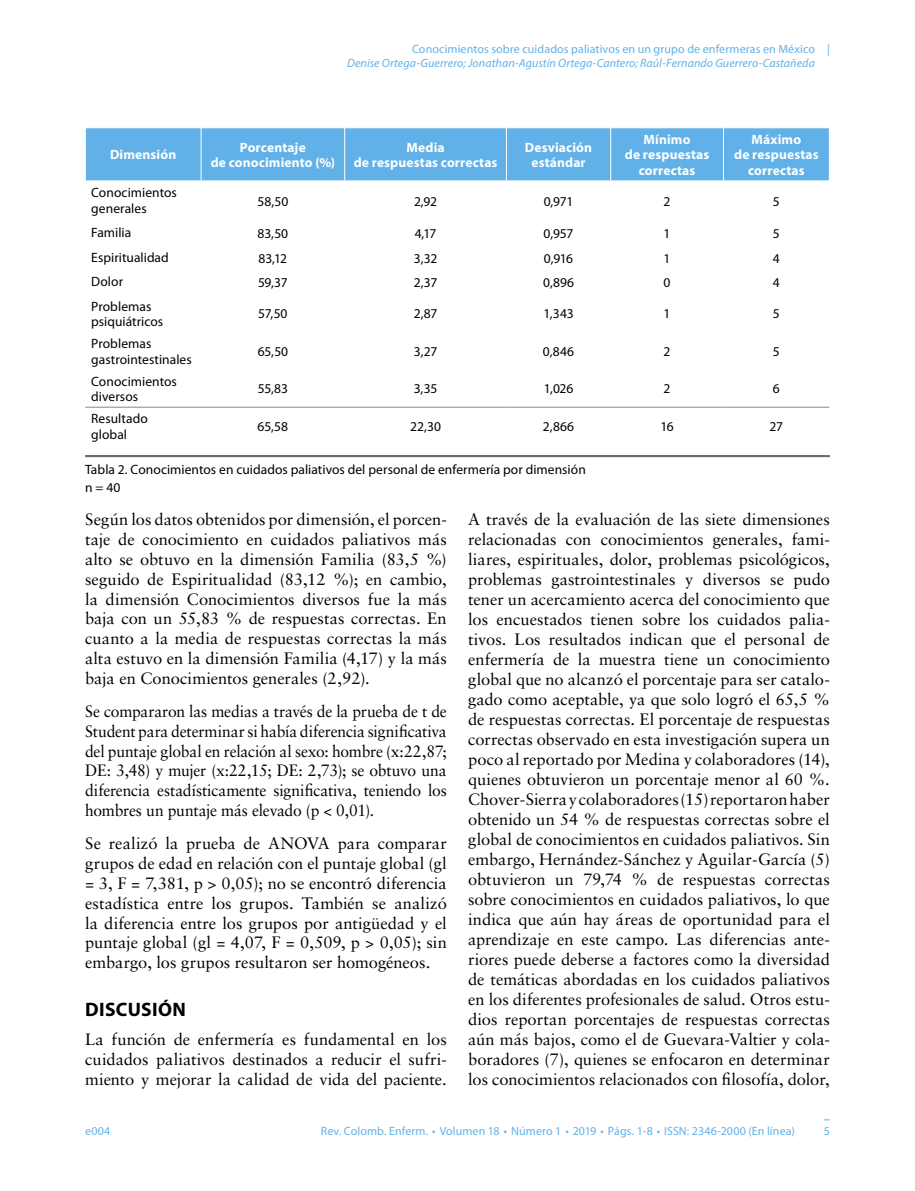
<style>
.page{position:relative;width:915px;height:1191px;background:#fff}
.page>*{position:absolute;margin:0;border:0;box-sizing:border-box;transform-origin:0 0}
.t1{font:700 19.5px "Myriad Pro";letter-spacing:.015em;color:#000}
.t2{font:16.5px/20px "Sabon LT Std";letter-spacing:-.005em;color:#000;text-align:justify}
.t3{font:16.5px/20px "Sabon LT Std";letter-spacing:-.005em;color:#000;text-align:justify;scale:.95 1}
.t4{font:13.5px/15.6px "Myriad Pro";color:#000}
.t5{font:700 13.5px/15.5px "Myriad Pro";letter-spacing:.01em;color:#fff;text-align:center}
.t6{font:12px "Myriad Pro";letter-spacing:.01em;color:#61b1e8}
.t7{font:italic 12px "Myriad Pro";letter-spacing:.005em;color:#61b1e8}
</style>
<div class="page">
<hr style="left:85px;top:455px;width:744px;height:1px;background:#575756">
<hr style="left:85px;top:456px;width:744px;height:1px;background:#575756">
<div style="left:86px;top:128px;width:742px;height:53px;background:#61b1e8"></div>
<hr style="left:201px;top:128px;width:1px;height:53px;background:#fff">
<hr style="left:344px;top:128px;width:1px;height:53px;background:#fff">
<hr style="left:506px;top:128px;width:1px;height:53px;background:#fff">
<hr style="left:610px;top:128px;width:1px;height:53px;background:#fff">
<hr style="left:723px;top:128px;width:1px;height:53px;background:#fff">
<hr style="left:85px;top:407px;width:116px;height:1px;background:#878787">
<hr style="left:201px;top:407px;width:143px;height:1px;background:#878787">
<hr style="left:344px;top:407px;width:162px;height:1px;background:#878787">
<hr style="left:506px;top:407px;width:104px;height:1px;background:#878787">
<hr style="left:610px;top:407px;width:113px;height:1px;background:#878787">
<hr style="left:723px;top:407px;width:106px;height:1px;background:#878787">
<p class="t6" style="left:412px;top:41px;width:419px">Conocimientos sobre cuidados paliativos en un grupo de enfermeras en México |</p>
<p class="t7" style="left:347px;top:56px;width:469px">Denise Ortega-Guerrero; Jonathan-Agustín Ortega-Cantero; Raúl-Fernando Guerrero-Castañeda</p>
<p class="t5" style="left:110px;top:147px;width:68px">Dimensión</p>
<p class="t5" style="left:211px;top:139px;width:126px">Porcentaje<br>de conocimiento (%)</p>
<p class="t5" style="left:353px;top:139px;width:145px">Media<br>de respuestas correctas</p>
<p class="t5" style="left:524px;top:139px;width:69px">Desviación estándar</p>
<p class="t5" style="left:624px;top:131px;width:86px">Mínimo<br>de respuestas correctas</p>
<p class="t5" style="left:734px;top:131px;width:86px">Máximo<br>de respuestas correctas</p>
<p class="t4" style="left:91px;top:184px;width:87px">Conocimientos generales</p>
<p class="t4" style="left:257px;top:193px;width:32px">58,50</p>
<p class="t4" style="left:414px;top:193px;width:25px">2,92</p>
<p class="t4" style="left:543px;top:193px;width:31px">0,971</p>
<p class="t4" style="left:663px;top:193px;width:8px">2</p>
<p class="t4" style="left:772px;top:193px;width:8px">5</p>
<p class="t4" style="left:91px;top:224px;width:41px">Familia</p>
<p class="t4" style="left:257px;top:226px;width:32px">83,50</p>
<p class="t4" style="left:414px;top:226px;width:23px">4,17</p>
<p class="t4" style="left:543px;top:226px;width:31px">0,957</p>
<p class="t4" style="left:663px;top:226px;width:8px">1</p>
<p class="t4" style="left:772px;top:226px;width:8px">5</p>
<p class="t4" style="left:91px;top:249px;width:79px">Espiritualidad</p>
<p class="t4" style="left:258px;top:250px;width:30px">83,12</p>
<p class="t4" style="left:413px;top:250px;width:25px">3,32</p>
<p class="t4" style="left:544px;top:250px;width:31px">0,916</p>
<p class="t4" style="left:663px;top:250px;width:8px">1</p>
<p class="t4" style="left:772px;top:250px;width:8px">4</p>
<p class="t4" style="left:91px;top:273px;width:33px">Dolor</p>
<p class="t4" style="left:258px;top:275px;width:31px">59,37</p>
<p class="t4" style="left:413px;top:275px;width:25px">2,37</p>
<p class="t4" style="left:543px;top:275px;width:32px">0,896</p>
<p class="t4" style="left:663px;top:275px;width:8px">0</p>
<p class="t4" style="left:772px;top:275px;width:8px">4</p>
<p class="t4" style="left:91px;top:298px;width:73px">Problemas psiquiátricos</p>
<p class="t4" style="left:258px;top:306px;width:31px">57,50</p>
<p class="t4" style="left:413px;top:306px;width:25px">2,87</p>
<p class="t4" style="left:543px;top:306px;width:32px">1,343</p>
<p class="t4" style="left:663px;top:306px;width:8px">1</p>
<p class="t4" style="left:772px;top:306px;width:8px">5</p>
<p class="t4" style="left:91px;top:335px;width:102px">Problemas gastrointestinales</p>
<p class="t4" style="left:257px;top:343px;width:32px">65,50</p>
<p class="t4" style="left:413px;top:343px;width:25px">3,27</p>
<p class="t4" style="left:542px;top:343px;width:33px">0,846</p>
<p class="t4" style="left:663px;top:343px;width:8px">2</p>
<p class="t4" style="left:772px;top:343px;width:8px">5</p>
<p class="t4" style="left:91px;top:373px;width:87px">Conocimientos diversos</p>
<p class="t4" style="left:258px;top:381px;width:32px">55,83</p>
<p class="t4" style="left:413px;top:381px;width:25px">3,35</p>
<p class="t4" style="left:543px;top:381px;width:31px">1,026</p>
<p class="t4" style="left:663px;top:381px;width:8px">2</p>
<p class="t4" style="left:772px;top:381px;width:8px">6</p>
<p class="t4" style="left:91px;top:411px;width:58px">Resultado global</p>
<p class="t4" style="left:257px;top:418px;width:32px">65,58</p>
<p class="t4" style="left:410px;top:418px;width:32px">22,30</p>
<p class="t4" style="left:542px;top:418px;width:33px">2,866</p>
<p class="t4" style="left:660px;top:418px;width:15px">16</p>
<p class="t4" style="left:769px;top:418px;width:15px">27</p>
<p class="t4" style="left:85px;top:460px;width:502px;line-height:18px">Tabla 2. Conocimientos en cuidados paliativos del personal de enfermería por dimensión n = 40</p>
<p class="t2" style="left:85px;top:509px;width:363px">Según los datos obtenidos por dimensión, el porcen&shy;taje de conocimiento en cuidados paliativos más alto se obtuvo en la dimensión Familia (83,5 %) seguido de Espiritualidad (83,12 %); en cambio, la dimensión Conocimientos diversos fue la más baja con un 55,83 % de respuestas correctas. En cuanto a la media de respuestas correctas la más alta estuvo en la dimensión Familia (4,17) y la más baja en Conocimientos generales (2,92).</p>
<p class="t3" style="left:85px;top:701px;width:382px">Se compararon las medias a través de la prueba de t de Student para determinar si había diferencia significativa del puntaje global en relación al sexo: hombre (x:22,87; DE: 3,48) y mujer (x:22,15; DE: 2,73); se obtuvo una diferencia estadísticamente significativa, teniendo los hombres un puntaje más elevado (p &lt; 0,01).</p>
<p class="t2" style="left:85px;top:833px;width:363px">Se realizó la prueba de ANOVA para comparar grupos de edad en relación con el puntaje global (gl = 3, F = 7,381, p &gt; 0,05); no se encontró diferencia estadística entre los grupos. También se analizó la diferencia entre los grupos por antigüedad y el puntaje global (gl = 4,07, F = 0,509, p &gt; 0,05); sin embargo, los grupos resultaron ser homogéneos.</p>
<p class="t1" style="left:85px;top:997px;width:102px">DISCUSIÓN</p>
<p class="t2" style="left:85px;top:1029px;width:363px">La función de enfermería es fundamental en los cuidados paliativos destinados a reducir el sufri&shy;miento y mejorar la calidad de vida del paciente.</p>
<p class="t2" style="left:468px;top:509px;width:363px">A través de la evaluación de las siete dimensiones relacionadas con conocimientos generales, fami&shy;liares, espirituales, dolor, problemas psicológicos, problemas gastrointestinales y diversos se pudo tener un acercamiento acerca del conocimiento que los encuestados tienen sobre los cuidados palia&shy;tivos. Los resultados indican que el personal de enfermería de la muestra tiene un conocimiento global que no alcanzó el porcentaje para ser catalo&shy;gado como aceptable, ya que solo logró el 65,5 % de respuestas correctas. El porcentaje de respuestas correctas observado en esta investigación supera un poco al reportado por Medina y colaboradores (14), quienes obtuvieron un porcentaje menor al 60 %.<br>Chover-Sierra y colaboradores (15) reportaron haber obtenido un 54 % de respuestas correctas sobre el global de conocimientos en cuidados paliativos. Sin embargo, Hernández-Sánchez y Aguilar-García (5) obtuvieron un 79,74 % de respuestas correctas sobre conocimientos en cuidados paliativos, lo que indica que aún hay áreas de oportunidad para el aprendizaje en este campo. Las diferencias ante&shy;riores puede deberse a factores como la diversidad de temáticas abordadas en los cuidados paliativos en los diferentes profesionales de salud. Otros estu&shy;dios reportan porcentajes de respuestas correctas aún más bajos, como el de Guevara-Valtier y cola&shy;boradores (7), quienes se enfocaron en determinar los conocimientos relacionados con filosofía, dolor,</p>
<p class="t6" style="left:85px;top:1123px;width:27px">e004</p>
<p class="t6" style="left:321px;top:1123px;width:475px">Rev. Colomb. Enferm. • Volumen 18 • Número 1 • 2019 • Págs. 1-8 • ISSN: 2346-2000 (En línea)</p>
<p class="t6" style="left:823px;top:1123px;width:8px">5</p>
</div>
